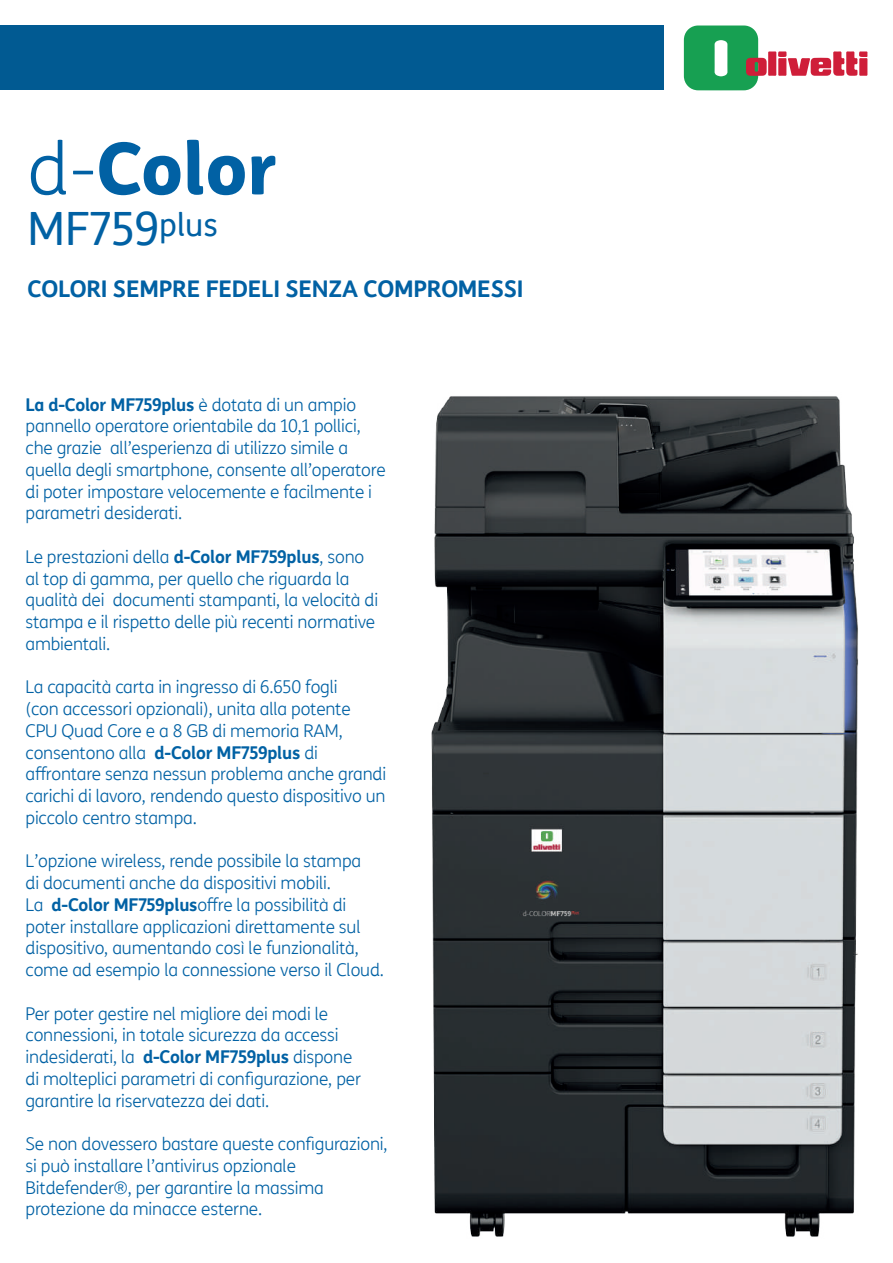
<style>
.page{position:relative;width:893px;height:1263px;background:#fff}
.page>*{position:absolute;margin:0;border:0;box-sizing:border-box;transform-origin:0 0}
.t1{font:800 72px "TIM Sans";color:#0161a4}
.t2{font:45px "TIM Sans";color:#0161a4}
.t3{font:700 22.5px "TIM Sans";letter-spacing:-.01em;color:#0161a4}
.t4{font:300 17.25px/21.8px "TIM Sans";letter-spacing:-.01em;color:#0161a4}
.s1{font-weight:300}
.s2{font-weight:700}
</style>
<div class="page">
<img style="left:431px;top:396px;width:428px;height:841px">
<svg style="left:684px;top:26px;width:183px;height:64px"></svg>
<div style="left:0;top:26px;width:663px;height:64px;background:#015a92"></div>
<h1 class="t1" style="left:27px;top:112px;width:251px"><span class="s1">d-</span>Color</h1>
<h2 class="t2" style="left:27px;top:198px;width:192px">MF759<sup>plus</sup></h2>
<h3 class="t3" style="left:27px;top:272px;width:498px">COLORI SEMPRE FEDELI SENZA COMPROMESSI</h3>
<p class="t4" style="left:26px;top:393px;width:362px"><span class="s2">La d-Color MF759plus</span> è dotata di un ampio pannello operatore orientabile da 10,1 pollici, che grazie all’esperienza di utilizzo simile a quella degli smartphone, consente all’operatore di poter impostare velocemente e facilmente i parametri desiderati.</p>
<p class="t4" style="left:26px;top:545px;width:354px">Le prestazioni della <span class="s2">d-Color MF759plus</span>, sono al top di gamma, per quello che riguarda la qualità dei documenti stampanti, la velocità di stampa e il rispetto delle più recenti normative ambientali.</p>
<p class="t4" style="left:26px;top:676px;width:362px">La capacità carta in ingresso di 6.650 fogli<br>(con accessori opzionali), unita alla potente CPU Quad Core e a 8 GB di memoria RAM, consentono alla <span class="s2">d-Color MF759plus</span> di affrontare senza nessun problema anche grandi carichi di lavoro, rendendo questo dispositivo un piccolo centro stampa.</p>
<p class="t4" style="left:26px;top:850px;width:360px">L’opzione wireless, rende possibile la stampa<br>di documenti anche da dispositivi mobili.<br>La <span class="s2">d-Color MF759plus</span>offre la possibilità di poter installare applicazioni direttamente sul dispositivo, aumentando così le funzionalità, come ad esempio la connessione verso il Cloud.</p>
<p class="t4" style="left:26px;top:1002px;width:337px">Per poter gestire nel migliore dei modi le connessioni, in totale sicurezza da accessi indesiderati, la <span class="s2">d-Color MF759plus</span> dispone di molteplici parametri di configurazione, per garantire la riservatezza dei dati.</p>
<p class="t4" style="left:26px;top:1133px;width:364px">Se non dovessero bastare queste configurazioni, si può installare l’antivirus opzionale Bitdefender®, per garantire la massima protezione da minacce esterne.</p>
</div>
